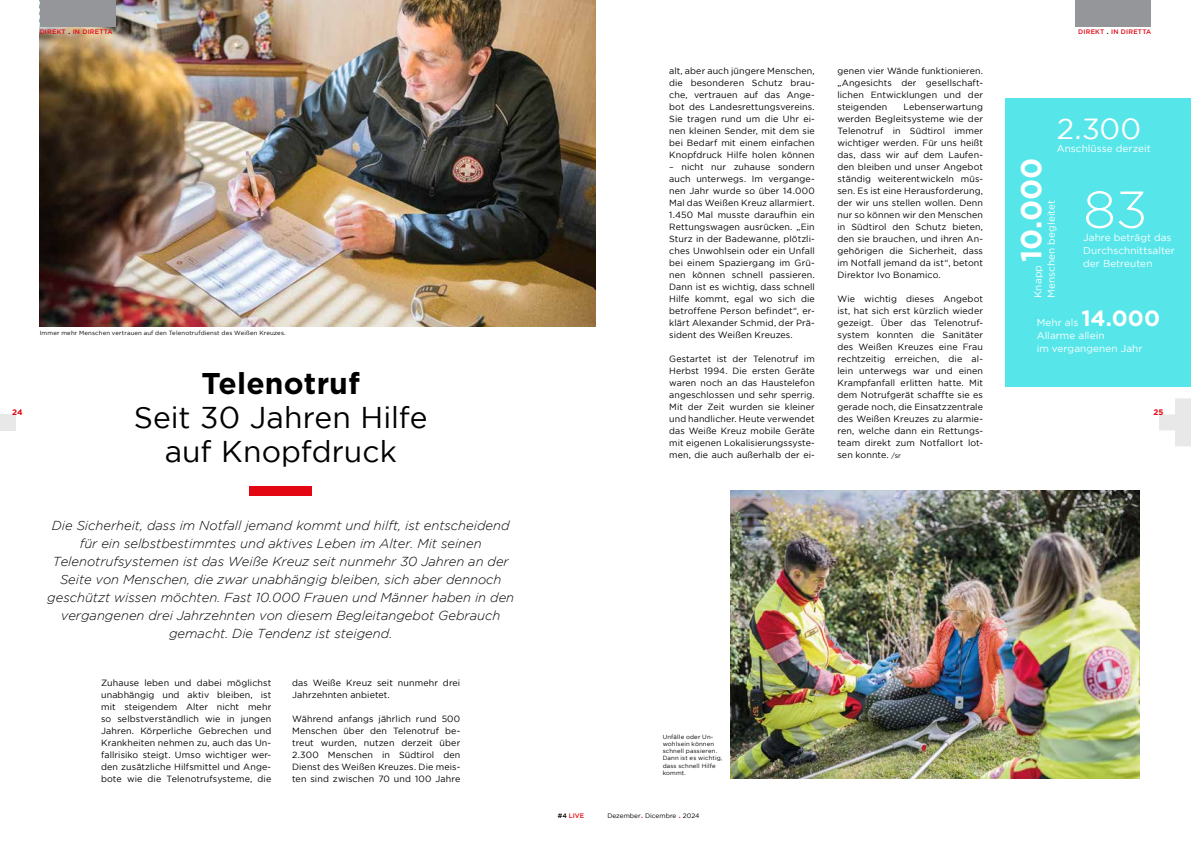
<style>
.page{position:relative;width:1191px;height:842px;background:#fff}
.page>*{position:absolute;margin:0;border:0;box-sizing:border-box;transform-origin:0 0}
.t1{font:300 52px "Gotham";color:#fff}
.t2{font:30px/34px "Gotham";color:#000;text-align:center}
.t3{font:700 30px "Gotham";letter-spacing:.005em;color:#000}
.t4{font:700 29px "Gotham";color:#fff}
.t5{font:29px "Gotham";color:#fff}
.t6{font:italic 300 13px/18px "Gotham";color:#000;text-align:center}
.t7{font:10px/13px "Gotham";letter-spacing:.005em;color:#fff}
.t8{font:9px/12px "Gotham";letter-spacing:.01em;color:#000;text-align:justify}
.t9{font:700 8px "Gotham";color:#e30613}
.t10{font:500 6.5px "Gotham";letter-spacing:.03em;color:#e30613}
.t11{font:6.5px "Gotham";color:#000}
.t12{font:6px/7.2px "Gotham";letter-spacing:.03em;color:#000}
.s1{font-weight:400;font-size:10px;color:#000}
.s2{font-size:7px}
.s3{font-weight:700;font-size:22px}
.s4{color:#000}
.s5{font-size:10px;color:#e30613}
</style>
<div class="page">
<div style="left:1075px;top:0;width:76px;height:26px;background:#949699"></div>
<div style="left:250px;top:486px;width:62px;height:10px;background:#e30613"></div>
<img style="left:40px;top:0;width:555px;height:326px">
<img style="left:730px;top:490px;width:410px;height:289px">
<div style="left:1005px;top:98px;width:186px;height:289px;background:#56e6ea"></div>
<svg style="left:1159px;top:398px;width:32px;height:48px"></svg>
<div style="left:0;top:414px;width:16px;height:16px;background:#e8e8e9"></div>
<div style="left:40px;top:0;width:75px;height:26px;background:#949699"></div>
<p class="t10" style="left:40px;top:28px;width:75px">DIREKT <span class="s1">.</span> IN DIRETTA</p>
<p class="t10" style="left:1078px;top:28px;width:75px">DIREKT <span class="s1">.</span> IN DIRETTA</p>
<p class="t8" style="left:837px;top:65px;width:147px">genen vier Wände funktionieren. „Angesichts der gesellschaft&shy;lichen Entwicklungen und der steigenden</p>
<p class="t8" style="left:669px;top:65px;width:147px">alt, aber auch jüngere Menschen, die besonderen Schutz brau&shy;che, vertrauen auf das Ange&shy;bot des Landesrettungsvereins.<br>Sie tragen rund um die Uhr ei&shy;nen kleinen Sender, mit dem sie bei Bedarf mit einem einfachen Knopfdruck Hilfe holen können</p>
<p class="t8" style="left:669px;top:161px;width:147px">– nicht nur zuhause sondern auch unterwegs. Im vergange&shy;nen Jahr wurde so über 14.000<br>Mal das Weißen Kreuz allarmiert.<br>1.450 Mal musste daraufhin ein Rettungswagen ausrücken. „Ein Sturz in der Badewanne, plötzli&shy;ches Unwohlsein oder ein Unfall bei einem Spaziergang im Grü&shy;nen können schnell passieren.<br>Dann ist es wichtig, dass schnell Hilfe kommt, egal wo sich die betroffene Person befindet“, er&shy;klärt Alexander Schmid, der Prä&shy;sident des Weißen Kreuzes.</p>
<p class="t8" style="left:669px;top:353px;width:147px">Gestartet ist der Telenotruf im Herbst 1994. Die ersten Geräte waren noch an das Haustelefon angeschlossen und sehr sperrig.<br>Mit der Zeit wurden sie kleiner und handlicher. Heute verwendet das Weiße Kreuz mobile Geräte mit eigenen Lokalisierungssyste&shy;men, die auch außerhalb der ei-</p>
<p class="t8" style="left:837px;top:101px;width:147px;text-indent:66px">Lebenserwartung werden Begleitsysteme wie der Telenotruf in Südtirol immer wichtiger werden. Für uns heißt das, dass wir auf dem Laufen&shy;den bleiben und unser Angebot ständig weiterentwickeln müs&shy;sen. Es ist eine Herausforderung, der wir uns stellen wollen. Denn nur so können wir den Menschen in Südtirol den Schutz bieten, den sie brauchen, und ihren An&shy;gehörigen die Sicherheit, dass im Notfall jemand da ist“, betont Direktor Ivo Bonamico.</p>
<p class="t8" style="left:837px;top:293px;width:147px">Wie wichtig dieses Angebot ist, hat sich erst kürzlich wieder gezeigt. Über das Telenotruf&shy;system konnten die Sanitäter des Weißen Kreuzes eine Frau rechtzeitig erreichen, die al&shy;lein unterwegs war und einen Krampfanfall erlitten hatte. Mit dem Notrufgerät schaffte sie es gerade noch, die Einsatzzentrale des Weißen Kreuzes zu alarmie&shy;ren, welche dann ein Rettungs&shy;team direkt zum Notfallort lot&shy;sen konnte. <span class="s2">/sr</span></p>
<h3 class="t5" style="left:1056px;top:113px;width:86px">2.300</h3>
<p class="t7" style="left:1056px;top:142px;width:95px">Anschlüsse derzeit</p>
<h1 class="t1" style="left:1083px;top:181px;width:66px">83</h1>
<p class="t7" style="left:1083px;top:231px;width:93px">Jahre beträgt das<br>Durchschnittsalter der Betreuten</p>
<h3 class="t4" style="left:1014px;top:262px;width:106px;rotate:-90deg">10.000</h3>
<p class="t7" style="left:1044px;top:298px;width:99px;rotate:-90deg">Menschen begleitet</p>
<p class="t7" style="left:1036px;top:315px;width:125px">Mehr als <span class="s3">14.000<br></span>Allarme allein<br>im vergangenen Jahr</p>
<p class="t7" style="left:1031px;top:298px;width:34px;rotate:-90deg">Knapp</p>
<p class="t12" style="left:40px;top:329px;width:247px">Immer mehr Menschen vertrauen auf den Telenotrufdienst des Weißen Kreuzes.</p>
<h2 class="t3" style="left:201px;top:366px;width:160px">Telenotruf</h2>
<h2 class="t2" style="left:134px;top:400px;width:295px">Seit 30 Jahren Hilfe auf Knopfdruck</h2>
<p class="t9" style="left:12px;top:408px;width:12px">24</p>
<p class="t9" style="left:1153px;top:408px;width:12px">25</p>
<p class="t6" style="left:47px;top:517px;width:468px">Die Sicherheit, dass im Notfall jemand kommt und hilft, ist entscheidend für ein selbstbestimmtes und aktives Leben im Alter. Mit seinen Telenotrufsystemen ist das Weiße Kreuz seit nunmehr 30 Jahren an der Seite von Menschen, die zwar unabhängig bleiben, sich aber dennoch geschützt wissen möchten. Fast 10.000 Frauen und Männer haben in den vergangenen drei Jahrzehnten von diesem Begleitangebot Gebrauch gemacht. Die Tendenz ist steigend.</p>
<p class="t8" style="left:101px;top:677px;width:172px">Zuhause leben und dabei möglichst unabhängig und aktiv bleiben, ist mit steigendem Alter nicht mehr so selbstverständlich wie in jungen Jahren. Körperliche Gebrechen und Krankheiten nehmen zu, auch das Un&shy;fallrisiko steigt. Umso wichtiger wer&shy;den zusätzliche Hilfsmittel und Ange&shy;bote wie die Telenotrufsysteme, die</p>
<p class="t8" style="left:292px;top:677px;width:170px">das Weiße Kreuz seit nunmehr drei<br>Jahrzehnten anbietet.</p>
<p class="t8" style="left:292px;top:713px;width:170px">Während anfangs jährlich rund 500<br>Menschen über den Telenotruf be&shy;treut wurden, nutzen derzeit über 2.300 Menschen in Südtirol den Dienst des Weißen Kreuzes. Die meis&shy;ten sind zwischen 70 und 100 Jahre</p>
<p class="t12" style="left:662px;top:733px;width:61px">Unfälle oder Un&shy;wohlsein können schnell passieren.<br>Dann ist es wichtig, dass schnell Hilfe kommt.</p>
<p class="t10" style="left:558px;top:812px;width:28px"><span class="s4">#4</span> LIVE</p>
<p class="t11" style="left:607px;top:812px;width:94px">Dezember<span class="s5">.</span> Dicembre <span class="s5">.</span> 2024</p>
</div>
